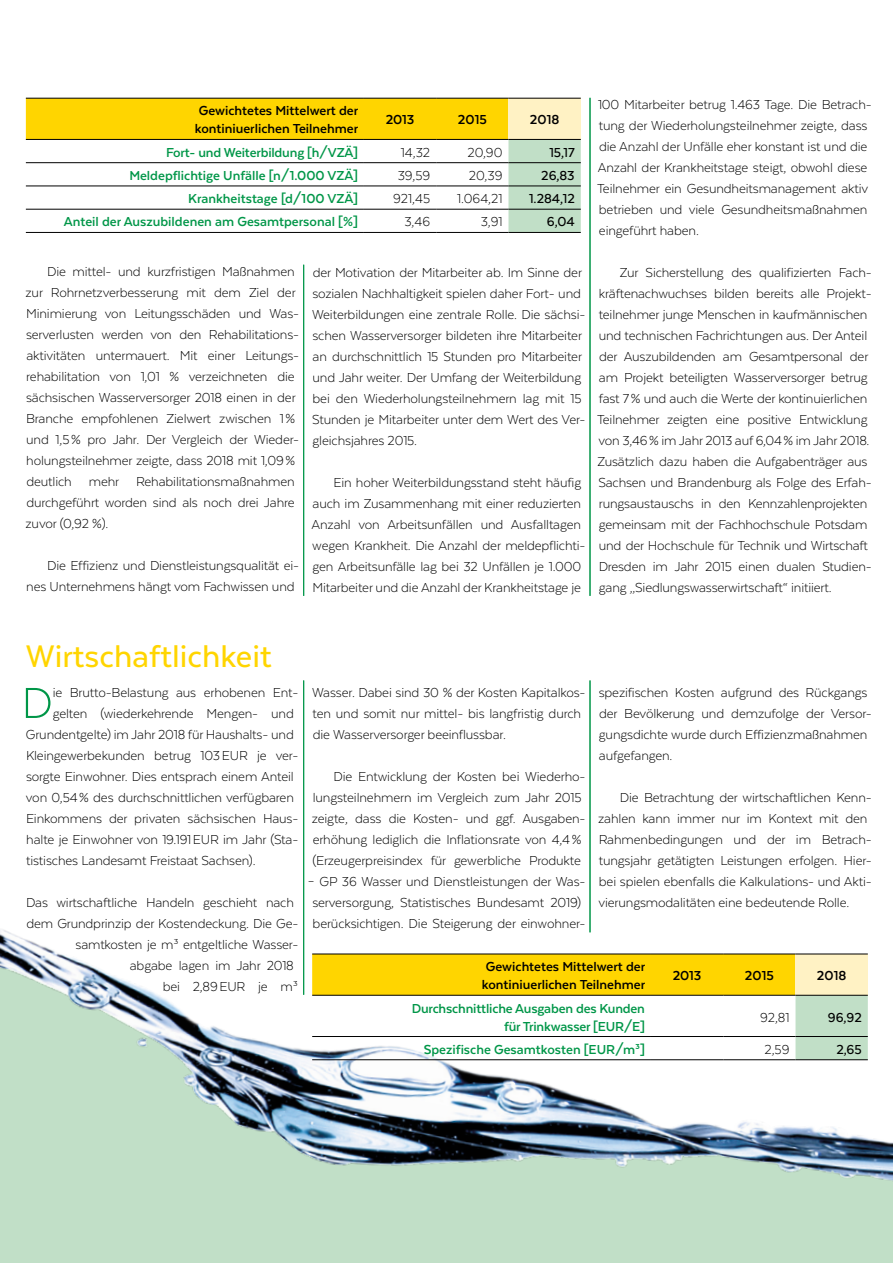
<style>
.page{position:relative;width:893px;height:1263px;background:#fff}
.page>*{position:absolute;margin:0;border:0;box-sizing:border-box;transform-origin:0 0}
.t1{font:300 49.95px "Texta";color:#009648}
.t2{font:500 36px "Texta";color:#ffd500}
.t3{font:300 15px/21px "Texta";letter-spacing:-.01em;color:#000}
.t4{font:700 15px/18px "Texta";color:#009648;text-align:right}
.t5{font:700 15px/18px "Texta";color:#000}
.t6{font:500 15px "Texta";color:#000}
</style>
<div class="page">
<div style="left:0;top:1212px;width:893px;height:51px;background:#c1dfc7"></div>
<img style="left:0;top:899px;width:893px;height:313px">
<hr style="left:303px;top:265px;width:1px;height:331px;background:#009648">
<hr style="left:590px;top:98px;width:1px;height:498px;background:#009648">
<hr style="left:303px;top:680px;width:1px;height:315px;background:#009648">
<hr style="left:590px;top:680px;width:1px;height:252px;background:#009648">
<svg style="left:312px;top:955px;width:556px;height:104px"></svg>
<hr style="left:312px;top:954px;width:339px;height:1px;background:#000">
<hr style="left:651px;top:954px;width:72px;height:1px;background:#000">
<hr style="left:723px;top:954px;width:72px;height:1px;background:#000">
<hr style="left:795px;top:954px;width:73px;height:1px;background:#000">
<hr style="left:651px;top:995px;width:72px;height:1px;background:#000">
<hr style="left:723px;top:995px;width:72px;height:1px;background:#000">
<hr style="left:795px;top:995px;width:73px;height:1px;background:#000">
<hr style="left:651px;top:1036px;width:72px;height:1px;background:#000">
<hr style="left:723px;top:1036px;width:72px;height:1px;background:#000">
<hr style="left:795px;top:1036px;width:73px;height:1px;background:#000">
<hr style="left:651px;top:1059px;width:72px;height:1px;background:#000">
<hr style="left:723px;top:1059px;width:72px;height:1px;background:#000">
<hr style="left:795px;top:1059px;width:73px;height:1px;background:#000">
<hr style="left:312px;top:995px;width:339px;height:1px;background:#000">
<hr style="left:312px;top:1036px;width:339px;height:1px;background:#000">
<hr style="left:312px;top:1059px;width:339px;height:1px;background:#000">
<svg style="left:26px;top:99px;width:555px;height:133px"></svg>
<hr style="left:26px;top:98px;width:338px;height:1px;background:#000">
<hr style="left:364px;top:98px;width:72px;height:1px;background:#000">
<hr style="left:436px;top:98px;width:72px;height:1px;background:#000">
<hr style="left:508px;top:98px;width:73px;height:1px;background:#000">
<hr style="left:364px;top:139px;width:72px;height:1px;background:#000">
<hr style="left:436px;top:139px;width:72px;height:1px;background:#000">
<hr style="left:508px;top:139px;width:73px;height:1px;background:#000">
<hr style="left:364px;top:162px;width:72px;height:1px;background:#000">
<hr style="left:436px;top:162px;width:72px;height:1px;background:#000">
<hr style="left:508px;top:162px;width:73px;height:1px;background:#000">
<hr style="left:364px;top:186px;width:72px;height:1px;background:#000">
<hr style="left:436px;top:186px;width:72px;height:1px;background:#000">
<hr style="left:508px;top:186px;width:73px;height:1px;background:#000">
<hr style="left:364px;top:209px;width:72px;height:1px;background:#000">
<hr style="left:436px;top:209px;width:72px;height:1px;background:#000">
<hr style="left:508px;top:209px;width:73px;height:1px;background:#000">
<hr style="left:364px;top:232px;width:72px;height:1px;background:#000">
<hr style="left:436px;top:232px;width:72px;height:1px;background:#000">
<hr style="left:508px;top:232px;width:73px;height:1px;background:#000">
<hr style="left:26px;top:139px;width:338px;height:1px;background:#000">
<hr style="left:26px;top:162px;width:338px;height:1px;background:#000">
<hr style="left:26px;top:186px;width:338px;height:1px;background:#000">
<hr style="left:26px;top:209px;width:338px;height:1px;background:#000">
<hr style="left:26px;top:232px;width:338px;height:1px;background:#000">
<p class="t5" style="left:195px;top:102px;width:165px">Gewichtetes Mittelwert der kontiniuerlichen Teilnehmer</p>
<p class="t5" style="left:386px;top:111px;width:30px">2013</p>
<p class="t5" style="left:458px;top:111px;width:30px">2015</p>
<p class="t5" style="left:530px;top:111px;width:31px">2018</p>
<p class="t4" style="left:166px;top:143px;width:193px">Fort- und Weiterbildung [h/VZÄ]</p>
<p class="t3" style="left:401px;top:141px;width:31px">14,32</p>
<p class="t3" style="left:468px;top:141px;width:36px">20,90</p>
<p class="t6" style="left:549px;top:144px;width:27px">15,17</p>
<p class="t4" style="left:129px;top:166px;width:230px">Meldepflichtige Unfälle [n/1.000 VZÄ]</p>
<p class="t3" style="left:398px;top:165px;width:34px">39,59</p>
<p class="t3" style="left:469px;top:165px;width:35px">20,39</p>
<p class="t6" style="left:541px;top:168px;width:35px">26,83</p>
<p class="t4" style="left:188px;top:190px;width:171px">Krankheitstage [d/100 VZÄ]</p>
<p class="t3" style="left:393px;top:188px;width:39px">921,45</p>
<p class="t3" style="left:457px;top:188px;width:47px">1.064,21</p>
<p class="t6" style="left:529px;top:191px;width:47px">1.284,12</p>
<p class="t4" style="left:64px;top:213px;width:296px">Anteil der Auszubildenen am Gesamtpersonal [%]</p>
<p class="t3" style="left:405px;top:211px;width:27px">3,46</p>
<p class="t3" style="left:481px;top:211px;width:23px">3,91</p>
<p class="t6" style="left:547px;top:214px;width:29px">6,04</p>
<p class="t3" style="left:26px;top:261px;width:275px;text-indent:22px">Die mittel- und kurzfristigen Maßnahmen zur Rohrnetzverbesserung mit dem Ziel der Minimierung von Leitungsschäden und Was&shy;serverlusten werden von den Rehabilitations&shy;aktivitäten untermauert. Mit einer Leitungs&shy;rehabilitation von 1,01 % verzeichneten die sächsischen Wasserversorger 2018 einen in der Branche empfohlenen Zielwert zwischen 1% und 1,5% pro Jahr. Der Vergleich der Wieder&shy;holungsteilnehmer zeigte, dass 2018 mit 1,09% deutlich mehr Rehabilitationsmaßnahmen durchgeführt worden sind als noch drei Jahre zuvor (0,92 %).</p>
<p class="t3" style="left:26px;top:555px;width:274px;text-indent:21px">Die Effizienz und Dienstleistungsqualität ei&shy;nes Unternehmens hängt vom Fachwissen und</p>
<p class="t3" style="left:312px;top:262px;width:275px">der Motivation der Mitarbeiter ab. Im Sinne der sozialen Nachhaltigkeit spielen daher Fort- und Weiterbildungen eine zentrale Rolle. Die sächsi&shy;schen Wasserversorger bildeten ihre Mitarbeiter an durchschnittlich 15 Stunden pro Mitarbeiter und Jahr weiter. Der Umfang der Weiterbildung bei den Wiederholungsteilnehmern lag mit 15<br>Stunden je Mitarbeiter unter dem Wert des Ver&shy;gleichsjahres 2015.</p>
<p class="t3" style="left:312px;top:472px;width:275px;text-indent:22px">Ein hoher Weiterbildungsstand steht häufig auch im Zusammenhang mit einer reduzierten Anzahl von Arbeitsunfällen und Ausfalltagen wegen Krankheit. Die Anzahl der meldepflichti&shy;gen Arbeitsunfälle lag bei 32 Unfällen je 1.000<br>Mitarbeiter und die Anzahl der Krankheitstage je</p>
<p class="t3" style="left:597px;top:94px;width:276px">100 Mitarbeiter betrug 1.463 Tage. Die Betrach&shy;tung der Wiederholungsteilnehmer zeigte, dass die Anzahl der Unfälle eher konstant ist und die Anzahl der Krankheitstage steigt, obwohl diese Teilnehmer ein Gesundheitsmanagement aktiv betrieben und viele Gesundheitsmaßnahmen eingeführt haben.</p>
<p class="t3" style="left:597px;top:262px;width:276px;text-indent:23px">Zur Sicherstellung des qualifizierten Fach&shy;kräftenachwuchses bilden bereits alle Projekt&shy;teilnehmer junge Menschen in kaufmännischen und technischen Fachrichtungen aus. Der Anteil der Auszubildenden am Gesamtpersonal der am Projekt beteiligten Wasserversorger betrug fast 7% und auch die Werte der kontinuierlichen Teilnehmer zeigten eine positive Entwicklung von 3,46% im Jahr 2013 auf 6,04% im Jahr 2018.<br>Zusätzlich dazu haben die Aufgabenträger aus Sachsen und Brandenburg als Folge des Erfah&shy;rungsaustauschs in den Kennzahlenprojekten gemeinsam mit der Fachhochschule Potsdam und der Hochschule für Technik und Wirtschaft Dresden im Jahr 2015 einen dualen Studien&shy;gang „Siedlungswasserwirtschaft“ initiiert.</p>
<h2 class="t2" style="left:26px;top:638px;width:247px">Wirtschaftlichkeit</h2>
<h1 class="t1" style="left:21px;top:677px;width:33px">D</h1>
<p class="t3" style="left:53px;top:682px;width:247px">ie Brutto-Belastung aus erhobenen Ent-</p>
<p class="t3" style="left:53px;top:703px;width:243px">gelten (wiederkehrende Mengen- und</p>
<p class="t3" style="left:26px;top:724px;width:269px">Grundentgelte) im Jahr 2018 für Haushalts- und</p>
<p class="t3" style="left:26px;top:745px;width:274px">Kleingewerbekunden betrug 103EUR je ver-</p>
<p class="t3" style="left:26px;top:766px;width:269px">sorgte Einwohner. Dies entsprach einem Anteil</p>
<p class="t3" style="left:26px;top:787px;width:270px">von 0,54% des durchschnittlichen verfügbaren</p>
<p class="t3" style="left:26px;top:808px;width:274px">Einkommens der privaten sächsischen Haus-</p>
<p class="t3" style="left:26px;top:829px;width:274px">halte je Einwohner von 19.191EUR im Jahr (Sta-</p>
<p class="t3" style="left:26px;top:850px;width:231px">tistisches Landesamt Freistaat Sachsen).</p>
<p class="t3" style="left:26px;top:892px;width:274px;text-align:right">Das wirtschaftliche Handeln geschieht nach dem Grundprinzip der Kostendeckung. Die Ge&shy;samtkosten je m³ entgeltliche Wasser-<br>abgabe lagen im Jahr 2018<br>bei 2,89EUR je m³</p>
<p class="t3" style="left:312px;top:682px;width:275px">Wasser. Dabei sind 30 % der Kosten Kapitalkos&shy;ten und somit nur mittel- bis langfristig durch die Wasserversorger beeinflussbar.</p>
<p class="t3" style="left:312px;top:766px;width:275px;text-indent:22px">Die Entwicklung der Kosten bei Wiederho&shy;lungsteilnehmern im Vergleich zum Jahr 2015 zeigte, dass die Kosten- und ggf. Ausgaben&shy;erhöhung lediglich die Inflationsrate von 4,4% (Erzeugerpreisindex für gewerbliche Produkte</p>
<p class="t3" style="left:308px;top:871px;width:279px">– GP 36 Wasser und Dienstleistungen der Was&shy;serversorgung, Statistisches Bundesamt 2019) berücksichtigen. Die Steigerung der einwohner-</p>
<p class="t3" style="left:599px;top:682px;width:275px">spezifischen Kosten aufgrund des Rückgangs der Bevölkerung und demzufolge der Versor&shy;gungsdichte wurde durch Effizienzmaßnahmen aufgefangen.</p>
<p class="t3" style="left:598px;top:787px;width:275px;text-indent:22px">Die Betrachtung der wirtschaftlichen Kenn&shy;zahlen kann immer nur im Kontext mit den Rahmenbedingungen und der im Betrach&shy;tungsjahr getätigten Leistungen erfolgen. Hier&shy;bei spielen ebenfalls die Kalkulations- und Akti&shy;vierungsmodalitäten eine bedeutende Rolle.</p>
<p class="t5" style="left:482px;top:957px;width:165px">Gewichtetes Mittelwert der kontiniuerlichen Teilnehmer</p>
<p class="t5" style="left:673px;top:966px;width:30px">2013</p>
<p class="t5" style="left:745px;top:966px;width:30px">2015</p>
<p class="t5" style="left:817px;top:966px;width:31px">2018</p>
<p class="t4" style="left:412px;top:999px;width:235px">Durchschnittliche Ausgaben des Kunden für Trinkwasser [EUR/E]</p>
<p class="t3" style="left:760px;top:1006px;width:31px">92,81</p>
<p class="t6" style="left:828px;top:1009px;width:35px">96,92</p>
<p class="t4" style="left:424px;top:1040px;width:223px">Spezifische Gesamtkosten [EUR/m³]</p>
<p class="t3" style="left:764px;top:1038px;width:27px">2,59</p>
<p class="t6" style="left:836px;top:1041px;width:27px">2,65</p>
</div>
